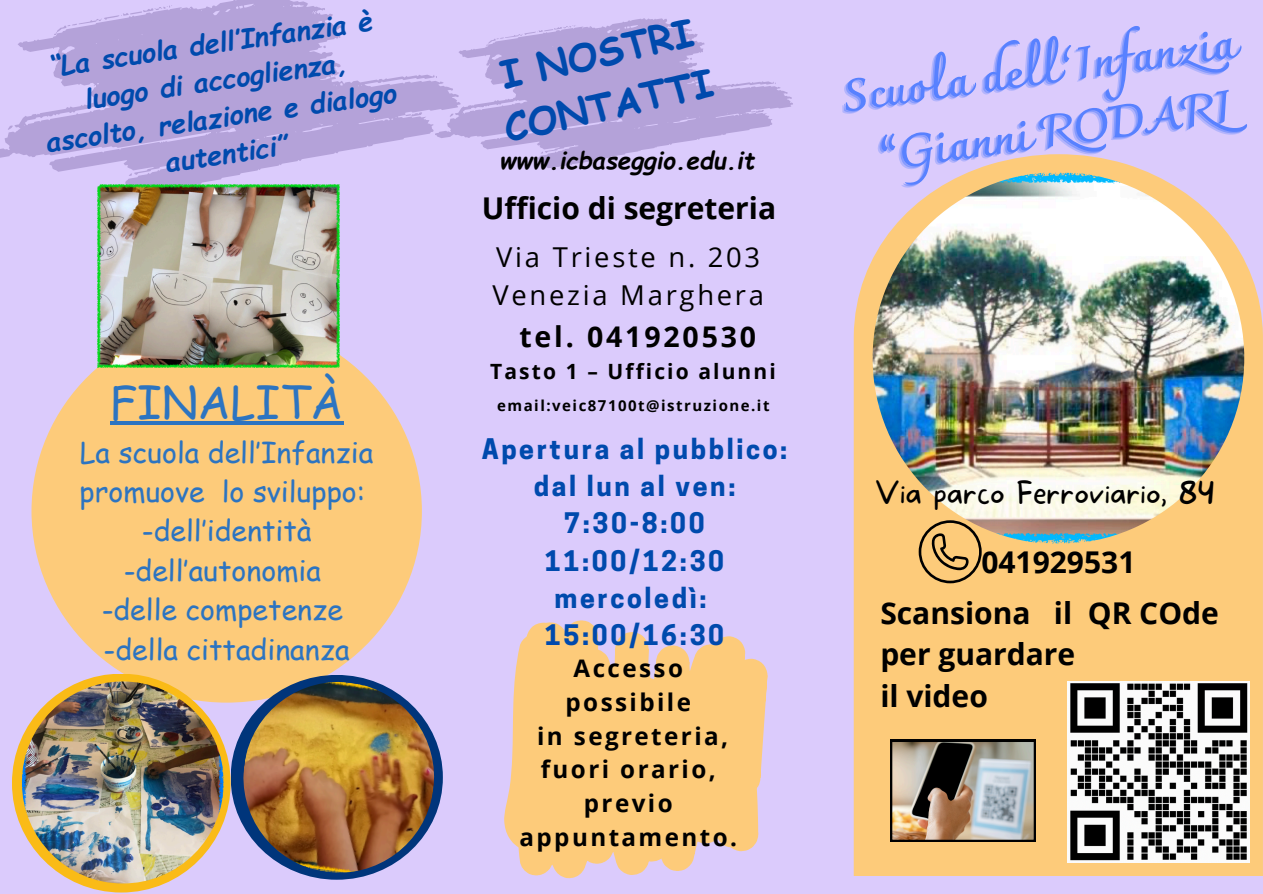
<style>
.page{position:relative;width:1263px;height:894px;background:#fff}
.page>*{position:absolute;margin:0;border:0;box-sizing:border-box;transform-origin:0 0}
.t1{font:700 45px "Charmonman";color:#5881ff}
.t2{font:45px "Comic Sans MS";color:#2c74c1}
.t3{font:700 38.1px/52.8px "Comic Sans MS";color:#004aad}
.t4{font:700 30px/41.7px "Open Sans";color:#000}
.t5{font:100 30px "More Sugar";color:#000}
.t6{font:28.5px/39.3px "Comic Sans MS";color:#2c74c1;text-align:center}
.t7{font:700 28.5px "Open Sans";letter-spacing:.1em;color:#000}
.t8{font:27.3px/38.2px "Open Sans";letter-spacing:.1em;color:#000}
.t9{font:italic 700 26.7px/37.2px "Comic Sans MS";color:#004aad;text-align:center}
.t10{font:700 26.55px/37.2px "Cooper Hewitt";letter-spacing:.1em;color:#004aad;text-align:center}
.t11{font:700 24.15px/33.8px "Open Sans";letter-spacing:.1em;color:#000;text-align:center}
.t12{font:italic 700 24px "Comic Sans MS";color:#000}
.t13{font:700 21px "Open Sans";letter-spacing:.1em;color:#000}
.t14{font:700 15px "Open Sans";letter-spacing:.1em;color:#000}
</style>
<div class="page">
<div style="left:0;top:0;width:1263px;height:893px;background:#dbcbfc"></div>
<svg style="left:854px;top:154px;width:409px;height:721px;background:#f8ca89"></svg>
<img style="left:873px;top:172px;width:371px;height:372px;border-radius:50%">
<svg style="left:467px;top:18px;width:326px;height:150px;fill:#b4a2d9"></svg>
<svg style="left:751px;top:110px;width:13px;height:3px"></svg>
<svg style="left:486px;top:25px;width:90px;height:21px"></svg>
<div style="left:32px;top:319px;width:390px;height:383px;background:#fdcb7a;border-radius:50%"></div>
<img style="left:1067px;top:681px;width:182px;height:181px">
<svg style="left:919px;top:520px;width:63px;height:63px;background:#c8a061"></svg>
<svg style="left:574px;top:620px;width:193px;height:232px;fill:#fdcb7a"></svg>
<div style="left:705px;top:717px;width:53px;height:134px;background:#fdcb7a"></div>
<svg style="left:504px;top:622px;width:195px;height:255px;background:#f8cb8c"></svg>
<img style="left:890px;top:739px;width:146px;height:102px">
<hr style="left:110px;top:421px;width:233px;height:3px;background:#2c74c1">
<svg style="left:0;top:0;width:467px;height:219px;fill:#b4a2d9"></svg>
<svg style="left:7px;top:125px;width:6px;height:5px"></svg>
<svg style="left:405px;top:112px;width:17px;height:4px"></svg>
<svg style="left:323px;top:45px;width:3px;height:4px"></svg>
<svg style="left:128px;top:173px;width:4px;height:3px"></svg>
<svg style="left:54px;top:5px;width:118px;height:30px"></svg>
<div style="left:12px;top:673px;width:219px;height:219px;background:#fabb17;border-radius:50%"></div>
<img style="left:22px;top:681px;width:202px;height:202px;border-radius:50%">
<img style="left:97px;top:185px;width:242px;height:182px">
<img style="left:237px;top:675px;width:204px;height:204px">
<h4 class="t9" style="left:33px;top:48px;width:355px;rotate:-8deg">“La scuola dell’Infanzia è luogo di accoglienza, ascolto, relazione e dialogo autentici”</h4>
<h4 class="t2" style="left:110px;top:369px;width:235px">FINALITÀ</h4>
<h4 class="t6" style="left:79px;top:431px;width:295px">La scuola dell’Infanzia promuove lo sviluppo: -dell’identità -dell’autonomia<br>-delle competenze -della cittadinanza</h4>
<h5 class="t3" style="left:487px;top:50px;width:215px;rotate:-13deg">I NOSTRI<br>CONTATTI</h5>
<h3 class="t12" style="left:499px;top:142px;width:256px">www.icbaseggio.edu.it</h3>
<p class="t4" style="left:482px;top:186px;width:296px">Ufficio di segreteria</p>
<h5 class="t8" style="left:492px;top:237px;width:273px">Via Trieste n. 203<br>Venezia Marghera</h5>
<h2 class="t7" style="left:519px;top:316px;width:238px">tel. 041920530</h2>
<h6 class="t13" style="left:490px;top:356px;width:287px">Tasto 1 – Ufficio alunni</h6>
<p class="t14" style="left:497px;top:395px;width:274px">email:veic87100t@istruzione.it</p>
<h3 class="t10" style="left:482px;top:434px;width:307px">Apertura al pubblico: dal lun al ven:<br>7:30-8:00<br>11:00/12:30 mercoledì:<br>15:00/16:30</h3>
<p class="t11" style="left:519px;top:650px;width:219px">Accesso possibile<br>in segreteria, fuori orario, previo appuntamento.</p>
<p class="t1" style="left:839px;top:70px;width:397px;rotate:-8deg">Scuola dell’Infanzia</p>
<p class="t1" style="left:872px;top:129px;width:361px;rotate:-8deg">“Gianni RODARI</p>
<h4 class="t5" style="left:875px;top:476px;width:341px">Via parco Ferroviario, 84</h4>
<p class="t4" style="left:981px;top:540px;width:156px">041929531</p>
<h1 class="t4" style="left:880px;top:591px;width:340px">Scansiona il QR COde per guardare<br>il video</h1>
</div>
